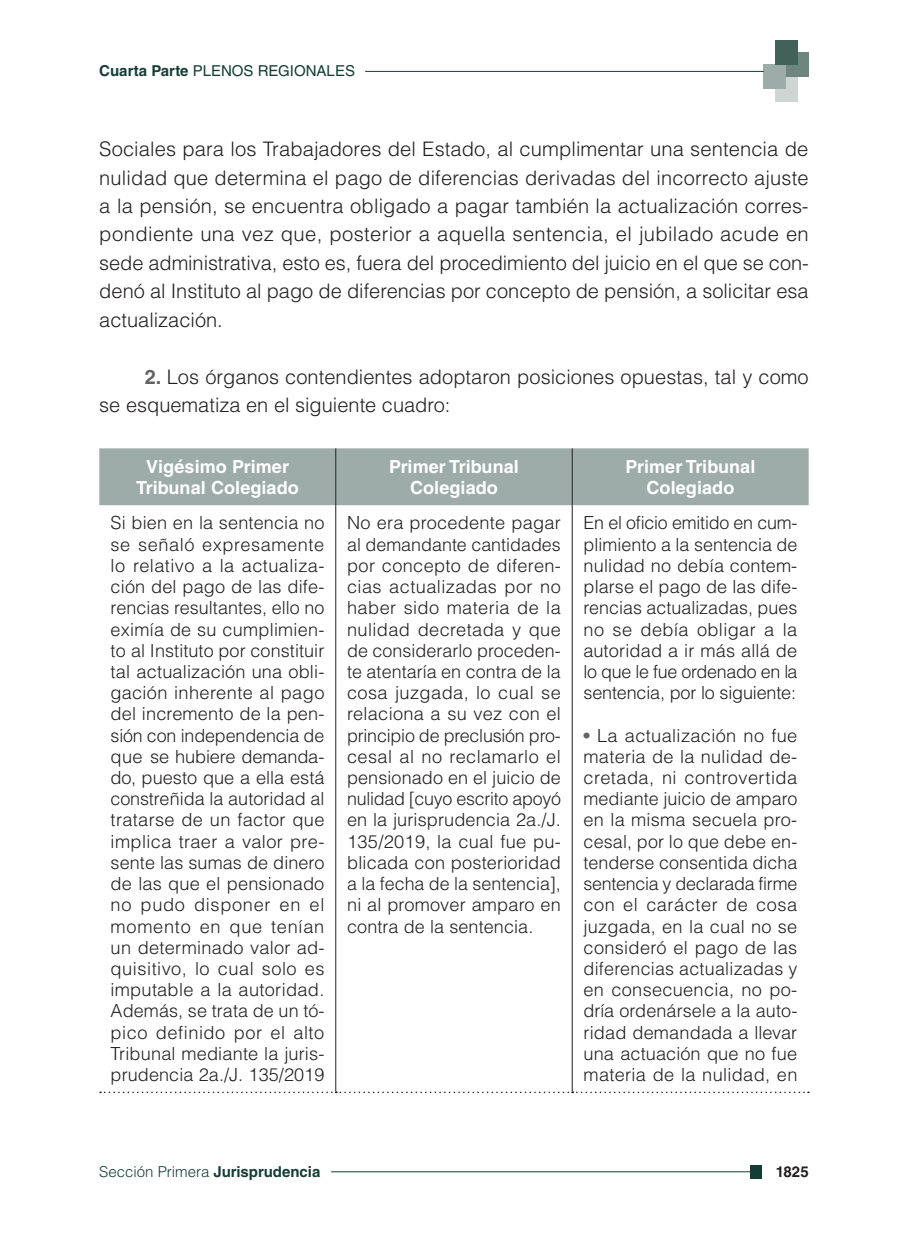
<style>
.page{position:relative;width:908px;height:1248px;background:#fff}
.page>*{position:absolute;margin:0;border:0;box-sizing:border-box;transform-origin:0 0}
.t1{font:300 20px/28.4px "Helvetica LT Std";color:#231f20;text-align:justify}
.t2{font:300 18px/21.2px "Helvetica LT Std";letter-spacing:.005em;color:#231f20;text-align:justify}
.t3{font:700 18px/21.2px "Helvetica LT Std";letter-spacing:.005em;color:#fff;text-align:center}
.t4{font:300 15px "Helvetica LT Std";color:#143d35}
.t5{font:15px "Helvetica LT Std";color:#143d35}
.t6{font:700 15px "Helvetica LT Std";color:#231f20}
.s1{font-weight:700}
.s2{font-weight:700;color:#636366}
</style>
<div class="page">
<hr style="left:331px;top:1171px;width:418px;height:1px;background:#143d35">
<div style="left:749px;top:1164px;width:12px;height:14px;background:#143d35"></div>
<div style="left:774px;top:77px;width:23px;height:25px;background:#ced5d3"></div>
<div style="left:763px;top:65px;width:22px;height:24px;background:#9daca8"></div>
<div style="left:785px;top:52px;width:23px;height:25px;background:#6f857f"></div>
<div style="left:774px;top:40px;width:23px;height:25px;background:#426159"></div>
<hr style="left:365px;top:71px;width:398px;height:1px;background:#143d35">
<div style="left:99px;top:448px;width:709px;height:57px;background:#9daca8"></div>
<hr style="left:335px;top:448px;width:1px;height:57px;background:#231f20">
<hr style="left:571px;top:448px;width:1px;height:57px;background:#231f20">
<hr style="left:335px;top:505px;width:1px;height:586px;background:#231f20">
<hr style="left:571px;top:505px;width:1px;height:586px;background:#231f20">
<svg style="left:100px;top:1091px;width:708px;height:1px"></svg>
<p class="t5" style="left:99px;top:62px;width:257px"><span class="s1">Cuarta Parte</span> PLENOS REGIONALES</p>
<p class="t1" style="left:99px;top:135px;width:710px">Sociales para los Trabajadores del Estado, al cumplimentar una sentencia de nulidad que determina el pago de diferencias derivadas del incorrecto ajuste a la pensión, se encuentra obligado a pagar también la actualización corres&shy;pondiente una vez que, posterior a aquella sentencia, el jubilado acude en sede administrativa, esto es, fuera del procedimiento del juicio en el que se con&shy;denó al Instituto al pago de diferencias por concepto de pensión, a solicitar esa actualización.</p>
<p class="t1" style="left:99px;top:362px;width:710px;text-indent:45px"><span class="s2">2.</span> Los órganos contendientes adoptaron posiciones opuestas, tal y como se esquematiza en el siguiente cuadro:</p>
<p class="t3" style="left:136px;top:455px;width:164px">Vigésimo Primer<br>Tribunal Colegiado</p>
<p class="t3" style="left:389px;top:455px;width:131px">Primer Tribunal<br>Colegiado</p>
<p class="t3" style="left:625px;top:455px;width:131px">Primer Tribunal<br>Colegiado</p>
<p class="t2" style="left:111px;top:512px;width:215px">Si bien en la sentencia no se señaló expresamente lo relativo a la actualiza&shy;ción del pago de las dife&shy;rencias resultantes, ello no eximía de su cumplimien&shy;to al Instituto por constituir tal actualización una obli&shy;gación inherente al pago del incremento de la pen&shy;sión con independencia de que se hubiere demanda&shy;do, puesto que a ella está constreñida la autoridad al tratarse de un factor que implica traer a valor pre&shy;sente las sumas de dinero de las que el pensionado no pudo disponer en el momento en que tenían un determinado valor ad&shy;quisitivo, lo cual solo es imputable a la autoridad.<br>Además, se trata de un tó&shy;pico definido por el alto Tribunal mediante la juris&shy;prudencia 2a./J. 135/2019</p>
<p class="t2" style="left:347px;top:512px;width:215px">No era procedente pagar al demandante cantidades por concepto de diferen&shy;cias actualizadas por no haber sido materia de la nulidad decretada y que de considerarlo proceden&shy;te atentaría en contra de la cosa juzgada, lo cual se relaciona a su vez con el principio de preclusión pro&shy;cesal al no reclamarlo el pensionado en el juicio de nulidad [cuyo escrito apoyó en la jurisprudencia 2a./J.<br>135/2019, la cual fue pu&shy;blicada con posterioridad a la fecha de la sentencia], ni al promover amparo en contra de la sentencia.</p>
<p class="t2" style="left:583px;top:512px;width:215px">En el oficio emitido en cum&shy;plimiento a la sentencia de nulidad no debía contem&shy;plarse el pago de las dife&shy;rencias actualizadas, pues no se debía obligar a la autoridad a ir más allá de lo que le fue ordenado en la sentencia, por lo siguiente:</p>
<p class="t2" style="left:583px;top:724px;width:215px"><span class="s2">•</span> La actualización no fue materia de la nulidad de&shy;cretada, ni controvertida mediante juicio de amparo en la misma secuela pro&shy;cesal, por lo que debe en&shy;tenderse consentida dicha sentencia y declarada firme con el carácter de cosa juzgada, en la cual no se consideró el pago de las diferencias actualizadas y en consecuencia, no po&shy;dría ordenársele a la auto&shy;ridad demandada a llevar una actuación que no fue materia de la nulidad, en</p>
<p class="t4" style="left:99px;top:1162px;width:222px">Sección Primera <span class="s1">Jurisprudencia</span></p>
<p class="t6" style="left:775px;top:1162px;width:34px">1825</p>
</div>
